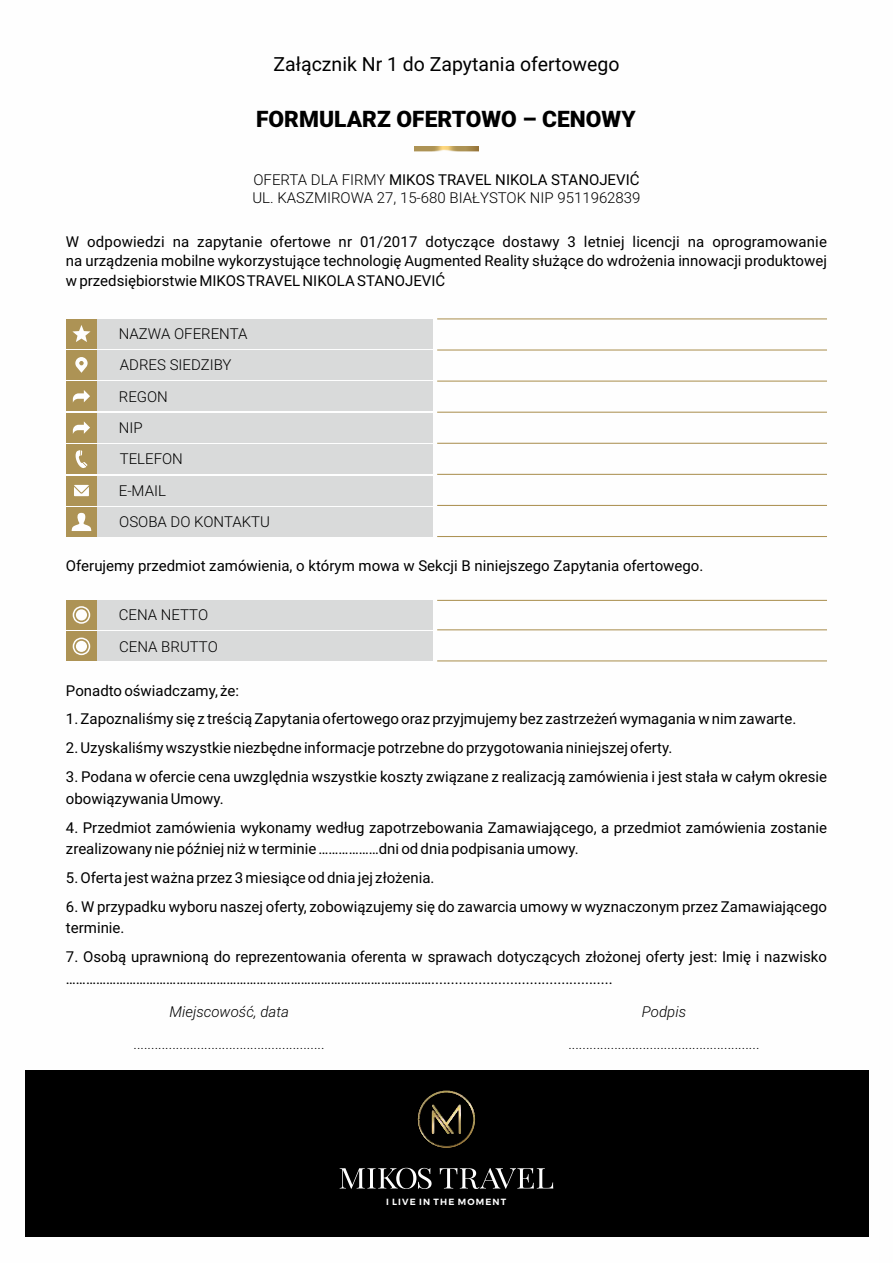
<style>
.page{position:relative;width:893px;height:1263px;background:#fff}
.page>*{position:absolute;margin:0;border:0;box-sizing:border-box;transform-origin:0 0}
.t1{font:900 22.8px "Roboto";color:#000}
.t2{font:19.5px "Roboto";color:#000}
.t3{font:15px/21.6px "Roboto";color:#000}
.t4{font:300 15px/31.3px "Roboto";color:#000}
.t5{font:italic 300 15px "Roboto";color:#000}
.t6{font:600 9px "Montserrat";letter-spacing:.13em;color:#fefefe}
.s1{font-weight:400}
</style>
<div class="page">
<div style="left:66px;top:319px;width:366px;height:29px;background:#d9dada"></div>
<div style="left:66px;top:350px;width:366px;height:29px;background:#d9dada"></div>
<div style="left:66px;top:382px;width:366px;height:29px;background:#d9dada"></div>
<div style="left:66px;top:413px;width:366px;height:29px;background:#d9dada"></div>
<div style="left:66px;top:445px;width:366px;height:29px;background:#d9dada"></div>
<div style="left:66px;top:476px;width:366px;height:29px;background:#d9dada"></div>
<div style="left:66px;top:507px;width:366px;height:29px;background:#d9dada"></div>
<div style="left:66px;top:319px;width:31px;height:29px;background:#ad9355"></div>
<div style="left:66px;top:350px;width:31px;height:29px;background:#ad9355"></div>
<div style="left:66px;top:382px;width:31px;height:29px;background:#ad9355"></div>
<div style="left:66px;top:413px;width:31px;height:29px;background:#ad9355"></div>
<div style="left:66px;top:445px;width:31px;height:29px;background:#ad9355"></div>
<div style="left:66px;top:476px;width:31px;height:29px;background:#ad9355"></div>
<div style="left:66px;top:507px;width:31px;height:29px;background:#ad9355"></div>
<hr style="left:437px;top:318px;width:390px;height:1px;background:#ad9355">
<hr style="left:437px;top:349px;width:390px;height:2px;background:#ad9355">
<hr style="left:437px;top:381px;width:390px;height:1px;background:#ad9355">
<hr style="left:437px;top:412px;width:390px;height:1px;background:#ad9355">
<hr style="left:437px;top:443px;width:390px;height:1px;background:#ad9355">
<hr style="left:437px;top:474px;width:390px;height:1px;background:#ad9355">
<hr style="left:437px;top:505px;width:390px;height:1px;background:#ad9355">
<hr style="left:437px;top:536px;width:390px;height:1px;background:#ad9355">
<svg style="left:73px;top:390px;width:17px;height:12px"></svg>
<svg style="left:75px;top:357px;width:13px;height:16px"></svg>
<svg style="left:75px;top:450px;width:13px;height:18px"></svg>
<svg style="left:74px;top:485px;width:15px;height:11px"></svg>
<svg style="left:73px;top:421px;width:17px;height:13px"></svg>
<svg style="left:72px;top:325px;width:19px;height:17px"></svg>
<svg style="left:72px;top:513px;width:19px;height:18px"></svg>
<img style="left:414px;top:147px;width:65px;height:4px">
<img style="left:432px;top:147px;width:3px;height:4px">
<img style="left:435px;top:147px;width:27px;height:4px">
<div style="left:66px;top:600px;width:366px;height:29px;background:#d9dada"></div>
<div style="left:66px;top:632px;width:366px;height:29px;background:#d9dada"></div>
<div style="left:66px;top:600px;width:31px;height:29px;background:#ad9355"></div>
<div style="left:66px;top:632px;width:31px;height:29px;background:#ad9355"></div>
<hr style="left:437px;top:629px;width:390px;height:1px;background:#ad9355">
<hr style="left:437px;top:660px;width:390px;height:1px;background:#ad9355">
<hr style="left:437px;top:600px;width:390px;height:1px;background:#ad9355">
<svg style="left:73px;top:606px;width:17px;height:18px"></svg>
<svg style="left:73px;top:638px;width:17px;height:17px"></svg>
<div style="left:25px;top:1070px;width:843px;height:166px;background:#000"></div>
<img style="left:418px;top:1091px;width:57px;height:57px">
<svg style="left:340px;top:1168px;width:213px;height:21px"></svg>
<h2 class="t2" style="left:274px;top:56px;width:347px">Załącznik Nr 1 do Zapytania ofertowego</h2>
<h1 class="t1" style="left:256px;top:110px;width:381px">FORMULARZ OFERTOWO – CENOWY</h1>
<p class="t4" style="left:252px;top:172px;width:390px;line-height:18px">OFERTA DLA FIRMY <span class="s1">MIKOS TRAVEL NIKOLA STANOJEVIĆ<br></span>UL. KASZMIROWA 27, 15-680 BIAŁYSTOK NIP 9511962839</p>
<p class="t3" style="left:66px;top:233px;width:762px;line-height:19.8px;text-align:justify">W odpowiedzi na zapytanie ofertowe nr 01/2017 dotyczące dostawy 3 letniej licencji na oprogramowanie na urządzenia mobilne wykorzystujące technologię Augmented Reality służące do wdrożenia innowacji produktowej w przedsiębiorstwie MIKOS TRAVEL NIKOLA STANOJEVIĆ</p>
<p class="t4" style="left:119px;top:319px;width:153px">NAZWA OFERENTA<br>ADRES SIEDZIBY<br>REGON<br>NIP<br>TELEFON<br>E-MAIL<br>OSOBA DO KONTAKTU</p>
<p class="t3" style="left:66px;top:557px;width:639px">Oferujemy przedmiot zamówienia, o którym mowa w Sekcji B niniejszego Zapytania ofertowego.</p>
<p class="t4" style="left:119px;top:601px;width:101px">CENA NETTO<br>CENA BRUTTO</p>
<p class="t3" style="left:66px;top:681px;width:175px">Ponadto oświadczamy, że:</p>
<p class="t3" style="left:66px;top:710px;width:732px">1. Zapoznaliśmy się z treścią Zapytania ofertowego oraz przyjmujemy bez zastrzeżeń wymagania w nim zawarte.</p>
<p class="t3" style="left:66px;top:739px;width:608px">2. Uzyskaliśmy wszystkie niezbędne informacje potrzebne do przygotowania niniejszej oferty.</p>
<p class="t3" style="left:66px;top:767px;width:762px">3. Podana w ofercie cena uwzględnia wszystkie koszty związane z realizacją zamówienia i jest stała w całym okresie obowiązywania Umowy.</p>
<p class="t3" style="left:66px;top:818px;width:762px">4. Przedmiot zamówienia wykonamy według zapotrzebowania Zamawiającego, a przedmiot zamówienia zostanie zrealizowany nie później niż w terminie ………………dni od dnia podpisania umowy.</p>
<p class="t3" style="left:66px;top:868px;width:370px">5. Oferta jest ważna przez 3 miesiące od dnia jej złożenia.</p>
<p class="t3" style="left:66px;top:897px;width:762px">6. W przypadku wyboru naszej oferty, zobowiązujemy się do zawarcia umowy w wyznaczonym przez Zamawiającego terminie.</p>
<p class="t3" style="left:66px;top:947px;width:762px">7. Osobą uprawnioną do reprezentowania oferenta w sprawach dotyczących złożonej oferty jest: Imię i nazwisko ……………………………………………………….………………………………………..............................................</p>
<p class="t5" style="left:169px;top:1006px;width:121px">Miejscowość, data</p>
<p class="t5" style="left:642px;top:1006px;width:46px">Podpis</p>
<p class="t5" style="left:134px;top:1037px;width:193px">......................................................</p>
<p class="t5" style="left:569px;top:1037px;width:193px">......................................................</p>
<p class="t6" style="left:386px;top:1196px;width:122px">I LIVE IN THE MOMENT</p>
</div>
